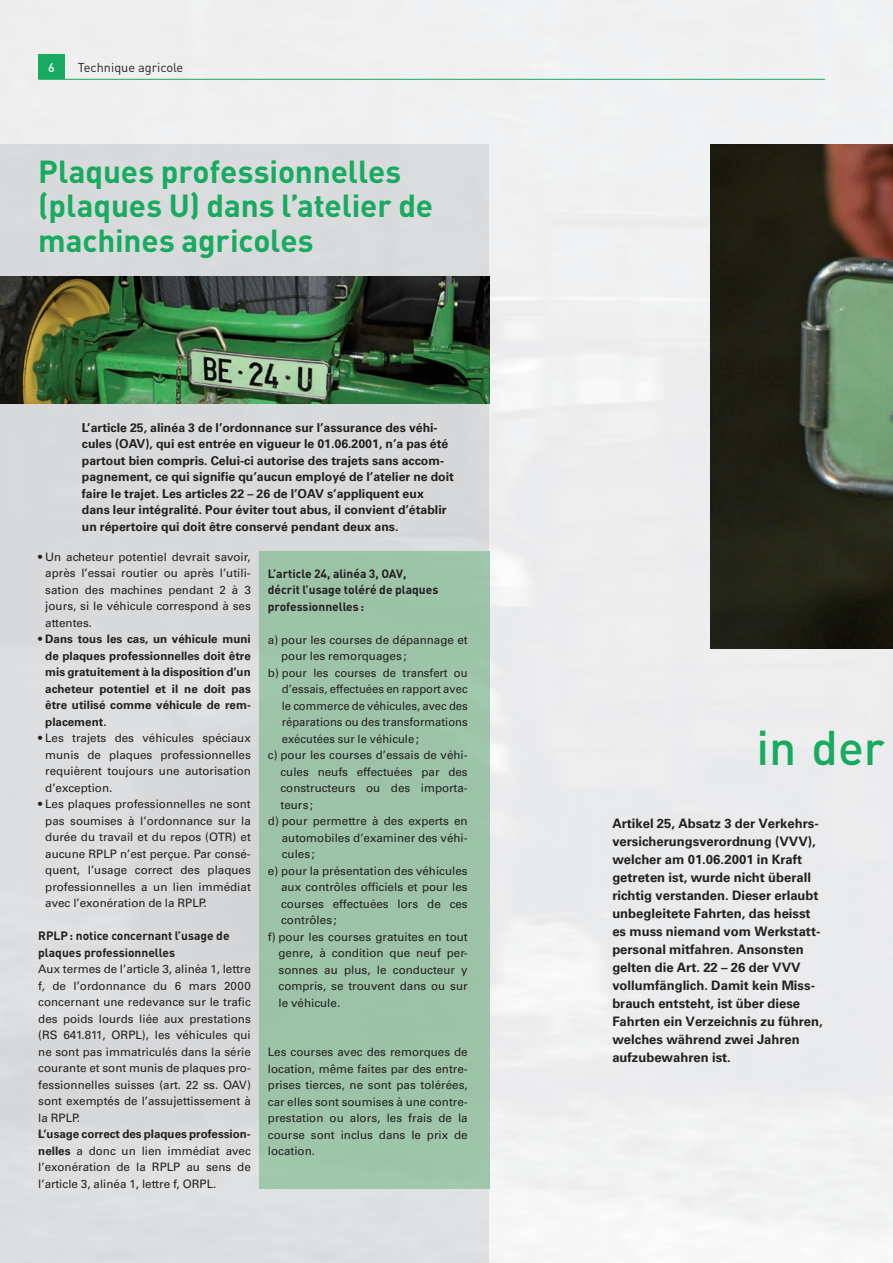
<style>
.page{position:relative;width:893px;height:1263px;background:#fff}
.page>*{position:absolute;margin:0;border:0;box-sizing:border-box;transform-origin:0 0}
.t1{font:500 48px "DIN";color:#18aa60}
.t2{font:700 31.5px/34.5px "DIN";letter-spacing:-.005em;color:#18aa60}
.t3{font:700 13.05px/18px "Univers";color:#231f20}
.t4{font:12.75px "DIN";color:#231f20}
.t5{font:700 12.3px/16.5px "Univers";color:#231f20}
.t6{font:500 12.3px "DIN";color:#fff}
.t7{font:700 12px/16.5px "DIN";color:#231f20}
.t8{font:11.7px/16.5px "Univers";color:#231f20;text-align:justify}
.t9{font:700 11.7px/16.5px "Univers";color:#231f20;text-align:justify}
.s1{font-weight:700}
</style>
<div class="page">
<img style="left:489px;top:146px;width:404px;height:1117px">
<div style="left:38px;top:54px;width:27px;height:25px;background:#18aa60"></div>
<hr style="left:38px;top:79px;width:787px;height:1px;background:#18aa60">
<div style="left:260px;top:552px;width:229px;height:636px;background:#9cc3a8"></div>
<img style="left:0;top:276px;width:489px;height:128px">
<img style="left:710px;top:144px;width:183px;height:504px">
<p class="t6" style="left:48px;top:60px;width:8px">6</p>
<p class="t4" style="left:78px;top:59px;width:107px">Technique agricole</p>
<h2 class="t2" style="left:38px;top:153px;width:396px">Plaques professionnelles (plaques U) dans l’atelier de machines agricoles</h2>
<p class="t5" style="left:82px;top:419px;width:374px">L’article 25, alinéa 3 de l’ordonnance sur l’assurance des véhi&shy;cules (OAV), qui est entrée en vigueur le 01.06.2001, n’a pas été partout bien compris. Celui-ci autorise des trajets sans accom&shy;pagnement, ce qui signifie qu’aucun employé de l’atelier ne doit faire le trajet. Les articles 22 – 26 de l’OAV s’appliquent eux dans leur intégralité. Pour éviter tout abus, il convient d’établir un répertoire qui doit être conservé pendant deux ans.</p>
<p class="t8" style="left:45px;top:548px;width:207px;text-indent:-7px">• Un acheteur potentiel devrait savoir, après l’essai routier ou après l’utili&shy;sation des machines pendant 2 à 3 jours, si le véhicule correspond à ses attentes.</p>
<p class="t9" style="left:45px;top:631px;width:207px;text-indent:-7px">• Dans tous les cas, un véhicule muni de plaques professionnelles doit être mis gratuitement à la disposition d’un acheteur potentiel et il ne doit pas être utilisé comme véhicule de rem&shy;placement.</p>
<p class="t8" style="left:45px;top:730px;width:207px;text-indent:-7px">• Les trajets des véhicules spéciaux munis de plaques professionnelles requièrent toujours une autorisation d’exception.</p>
<p class="t8" style="left:45px;top:796px;width:207px;text-indent:-7px">• Les plaques professionnelles ne sont pas soumises à l’ordonnance sur la durée du travail et du repos (OTR) et aucune RPLP n’est perçue. Par consé&shy;quent, l’usage correct des plaques professionnelles a un lien immédiat avec l’exonération de la RPLP.</p>
<p class="t7" style="left:38px;top:927px;width:193px">RPLP : notice concernant l’usage de plaques professionnelles</p>
<p class="t8" style="left:38px;top:961px;width:214px">Aux termes de l’article 3, alinéa 1, lettre f, de l’ordonnance du 6 mars 2000 concernant une redevance sur le trafic des poids lourds liée aux prestations (RS 641.811, ORPL), les véhicules qui ne sont pas immatriculés dans la série courante et sont munis de plaques pro&shy;fessionnelles suisses (art. 22 ss. OAV) sont exemptés de l’assujettissement à la RPLP.</p>
<p class="t8" style="left:38px;top:1126px;width:214px"><span class="s1">L’usage correct des plaques profession&shy;nelles</span> a donc un lien immédiat avec l’exonération de la RPLP au sens de l’article 3, alinéa 1, lettre f, ORPL.</p>
<p class="t7" style="left:268px;top:565px;width:172px">L’article 24, alinéa 3, OAV, décrit l’usage toléré de plaques professionnelles :</p>
<p class="t8" style="left:268px;top:631px;width:201px">a) pour les courses de dépannage et</p>
<p class="t8" style="left:281px;top:648px;width:127px">pour les remorquages ;</p>
<p class="t8" style="left:268px;top:664px;width:201px">b) pour les courses de transfert ou</p>
<p class="t8" style="left:282px;top:681px;width:187px">d’essais, effectuées en rapport avec</p>
<p class="t8" style="left:282px;top:697px;width:188px">le commerce de véhicules, avec des</p>
<p class="t8" style="left:282px;top:714px;width:187px">réparations ou des transformations</p>
<p class="t8" style="left:282px;top:730px;width:139px">exécutées sur le véhicule ;</p>
<p class="t8" style="left:268px;top:747px;width:201px">c) pour les courses d’essais de véhi-</p>
<p class="t8" style="left:280px;top:763px;width:189px">cules neufs effectuées par des</p>
<p class="t8" style="left:280px;top:780px;width:189px">constructeurs ou des importa-</p>
<p class="t8" style="left:280px;top:796px;width:34px">teurs ;</p>
<p class="t8" style="left:268px;top:813px;width:201px">d) pour permettre à des experts en</p>
<p class="t8" style="left:282px;top:829px;width:187px">automobiles d’examiner des véhi-</p>
<p class="t8" style="left:282px;top:846px;width:35px">cules ;</p>
<p class="t8" style="left:268px;top:862px;width:201px">e) pour la présentation des véhicules</p>
<p class="t8" style="left:281px;top:879px;width:188px">aux contrôles officiels et pour les</p>
<p class="t8" style="left:281px;top:895px;width:188px">courses effectuées lors de ces</p>
<p class="t8" style="left:281px;top:912px;width:57px">contrôles ;</p>
<p class="t8" style="left:268px;top:928px;width:201px">f) pour les courses gratuites en tout</p>
<p class="t8" style="left:279px;top:945px;width:191px">genre, à condition que neuf per-</p>
<p class="t8" style="left:279px;top:961px;width:191px">sonnes au plus, le conducteur y</p>
<p class="t8" style="left:279px;top:978px;width:191px">compris, se trouvent dans ou sur</p>
<p class="t8" style="left:279px;top:994px;width:63px">le véhicule.</p>
<p class="t8" style="left:268px;top:1044px;width:201px">Les courses avec des remorques de location, même faites par des entre&shy;prises tierces, ne sont pas tolérées, car elles sont soumises à une contre&shy;prestation ou alors, les frais de la course sont inclus dans le prix de location.</p>
<h1 class="t1" style="left:757px;top:717px;width:130px">in der</h1>
<p class="t3" style="left:612px;top:815px;width:212px">Artikel 25, Absatz 3 der Verkehrs&shy;versicherungsverordnung (VVV), welcher am 01.06.2001 in Kraft getreten ist, wurde nicht überall richtig verstanden. Dieser erlaubt unbegleitete Fahrten, das heisst es muss niemand vom Werkstatt&shy;personal mitfahren. Ansonsten gelten die Art. 22 – 26 der VVV vollumfänglich. Damit kein Miss&shy;brauch entsteht, ist über diese<br>Fahrten ein Verzeichnis zu führen, welches während zwei Jahren aufzubewahren ist.</p>
</div>
